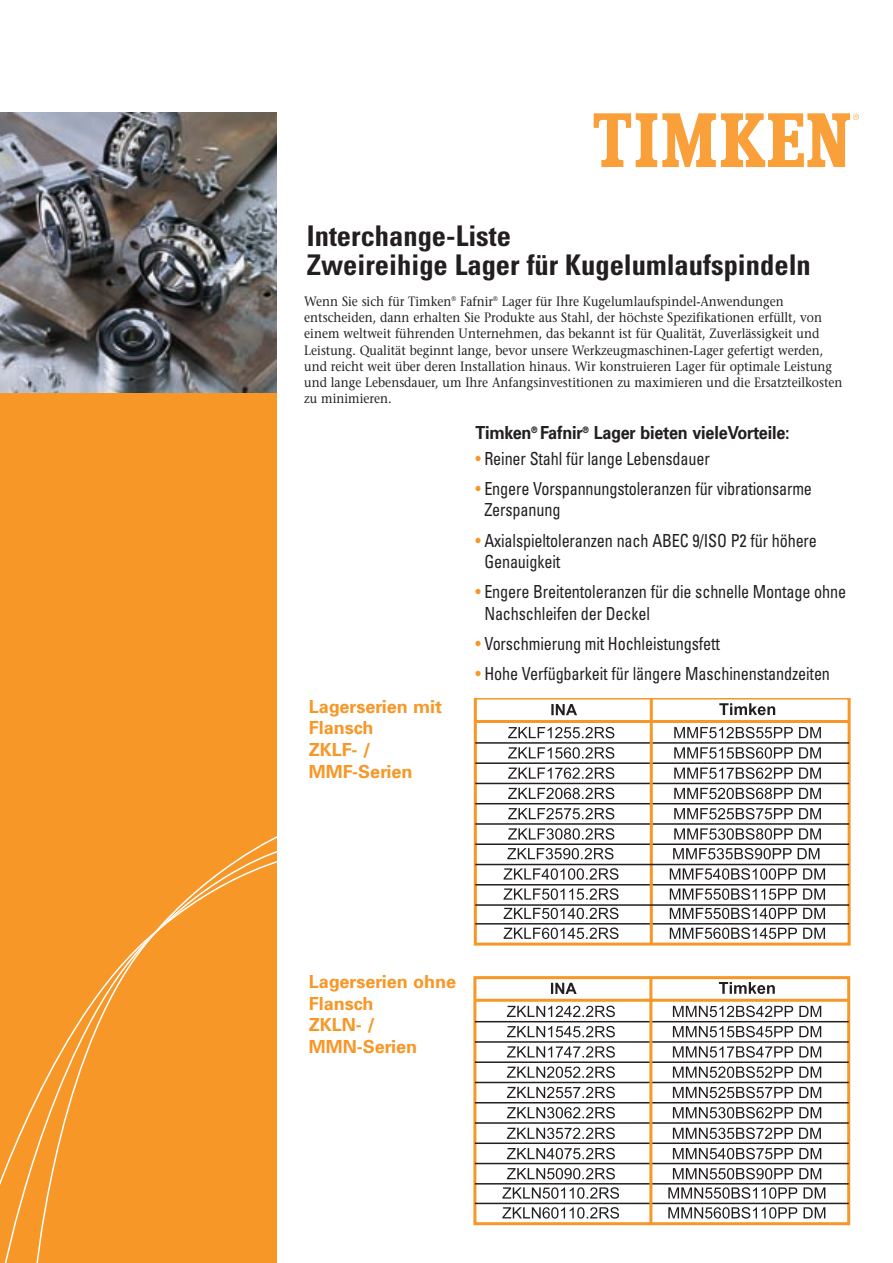
<style>
.page{position:relative;width:893px;height:1263px;background:#fff}
.page>*{position:absolute;margin:0;border:0;box-sizing:border-box;transform-origin:0 0}
.t1{font:700 condensed 28.5px/28.5px "Univers";color:#231f20}
.t2{font:condensed 18px/21.6px "Univers";letter-spacing:-.01em;color:#231f20;scale:.9 1}
.t3{font:700 18px/21.6px "Univers";color:#f79727}
.t4{font:700 18px "Univers";letter-spacing:-.01em;color:#231f20;scale:.9 1}
.t5{font:13.5px/16.2px "Stone Serif";color:#231f20;scale:.9 1}
.s1{color:#f79727}
</style>
<div class="page">
<div style="left:0;top:269px;width:276px;height:994px;background:#f79727"></div>
<img style="left:0;top:112px;width:276px;height:280px">
<svg style="left:593px;top:113px;width:266px;height:54px"></svg>
<svg style="left:474px;top:698px;width:376px;height:248px"></svg>
<hr style="left:475px;top:923px;width:374px;height:2px;background:#231f20">
<svg style="left:507px;top:848px;width:106px;height:11px"></svg>
<svg style="left:673px;top:848px;width:146px;height:11px"></svg>
<hr style="left:475px;top:742px;width:374px;height:2px;background:#231f20">
<hr style="left:475px;top:762px;width:374px;height:2px;background:#231f20">
<hr style="left:475px;top:783px;width:374px;height:1px;background:#231f20">
<hr style="left:475px;top:803px;width:374px;height:1px;background:#231f20">
<hr style="left:475px;top:823px;width:374px;height:2px;background:#231f20">
<hr style="left:475px;top:843px;width:374px;height:2px;background:#231f20">
<hr style="left:475px;top:884px;width:374px;height:2px;background:#231f20">
<hr style="left:649px;top:699px;width:3px;height:245px;background:#f79727">
<hr style="left:475px;top:720px;width:374px;height:3px;background:#f79727">
<svg style="left:508px;top:704px;width:106px;height:136px"></svg>
<hr style="left:475px;top:864px;width:374px;height:1px;background:#231f20">
<hr style="left:475px;top:904px;width:374px;height:2px;background:#231f20">
<svg style="left:503px;top:868px;width:115px;height:71px"></svg>
<svg style="left:669px;top:868px;width:156px;height:71px"></svg>
<svg style="left:674px;top:703px;width:146px;height:137px"></svg>
<div style="left:473px;top:976px;width:377px;height:249px;border:3px solid #f79727"></div>
<hr style="left:475px;top:1021px;width:373px;height:1px;background:#231f20">
<hr style="left:475px;top:1041px;width:373px;height:2px;background:#231f20">
<hr style="left:475px;top:1061px;width:373px;height:2px;background:#231f20">
<hr style="left:475px;top:1082px;width:373px;height:1px;background:#231f20">
<hr style="left:475px;top:1102px;width:373px;height:2px;background:#231f20">
<hr style="left:475px;top:1122px;width:373px;height:2px;background:#231f20">
<hr style="left:475px;top:1143px;width:373px;height:1px;background:#231f20">
<hr style="left:475px;top:1163px;width:373px;height:1px;background:#231f20">
<hr style="left:475px;top:1183px;width:373px;height:2px;background:#231f20">
<hr style="left:475px;top:1203px;width:373px;height:1px;background:#231f20">
<hr style="left:649px;top:978px;width:3px;height:246px;background:#f79727">
<hr style="left:475px;top:999px;width:373px;height:3px;background:#f79727">
<svg style="left:507px;top:983px;width:108px;height:135px"></svg>
<svg style="left:673px;top:1107px;width:148px;height:11px"></svg>
<svg style="left:502px;top:1128px;width:117px;height:91px"></svg>
<svg style="left:673px;top:982px;width:148px;height:116px"></svg>
<svg style="left:668px;top:1128px;width:157px;height:91px"></svg>
<svg style="left:0;top:855px;width:277px;height:385px"></svg>
<h1 class="t1" style="left:307px;top:224px;width:505px">Interchange-Liste<br>Zweireihige Lager für Kugelumlaufspindeln</h1>
<p class="t5" style="left:304px;top:295px;width:599px">Wenn Sie sich für Timken<sup>®</sup> Fafnir<sup>®</sup> Lager für Ihre Kugelumlaufspindel-Anwendungen entscheiden, dann erhalten Sie Produkte aus Stahl, der höchste Spezifikationen erfüllt, von einem weltweit führenden Unternehmen, das bekannt ist für Qualität, Zuverlässigkeit und Leistung. Qualität beginnt lange, bevor unsere Werkzeugmaschinen-Lager gefertigt werden, und reicht weit über deren Installation hinaus. Wir konstruieren Lager für optimale Leistung und lange Lebensdauer, um Ihre Anfangsinvestitionen zu maximieren und die Ersatzteilkosten zu minimieren.</p>
<h2 class="t4" style="left:475px;top:426px;width:351px">Timken<sup>®</sup> Fafnir<sup>®</sup> Lager bieten vieleVorteile:</h2>
<h2 class="t2" style="left:475px;top:449px;width:262px"><span class="s1">•</span> Reiner Stahl für lange Lebensdauer</h2>
<h2 class="t2" style="left:484px;top:479px;width:365px;text-indent:-9px"><span class="s1">•</span> Engere Vorspannungstoleranzen für vibrationsarme<br>Zerspanung</h2>
<h2 class="t2" style="left:484px;top:531px;width:371px;text-indent:-9px"><span class="s1">•</span> Axialspieltoleranzen nach ABEC 9/ISO P2 für höhere<br>Genauigkeit</h2>
<h2 class="t2" style="left:484px;top:583px;width:403px;text-indent:-9px"><span class="s1">•</span> Engere Breitentoleranzen für die schnelle Montage ohne<br>Nachschleifen der Deckel</h2>
<h2 class="t2" style="left:475px;top:634px;width:273px"><span class="s1">•</span> Vorschmierung mit Hochleistungsfett</h2>
<h2 class="t2" style="left:475px;top:664px;width:395px"><span class="s1">•</span> Hohe Verfügbarkeit für längere Maschinenstandzeiten</h2>
<h2 class="t3" style="left:309px;top:697px;width:135px">Lagerserien mit<br>Flansch<br>ZKLF- /<br>MMF-Serien</h2>
<h2 class="t3" style="left:309px;top:973px;width:149px">Lagerserien ohne<br>Flansch<br>ZKLN- /<br>MMN-Serien</h2>
</div>
